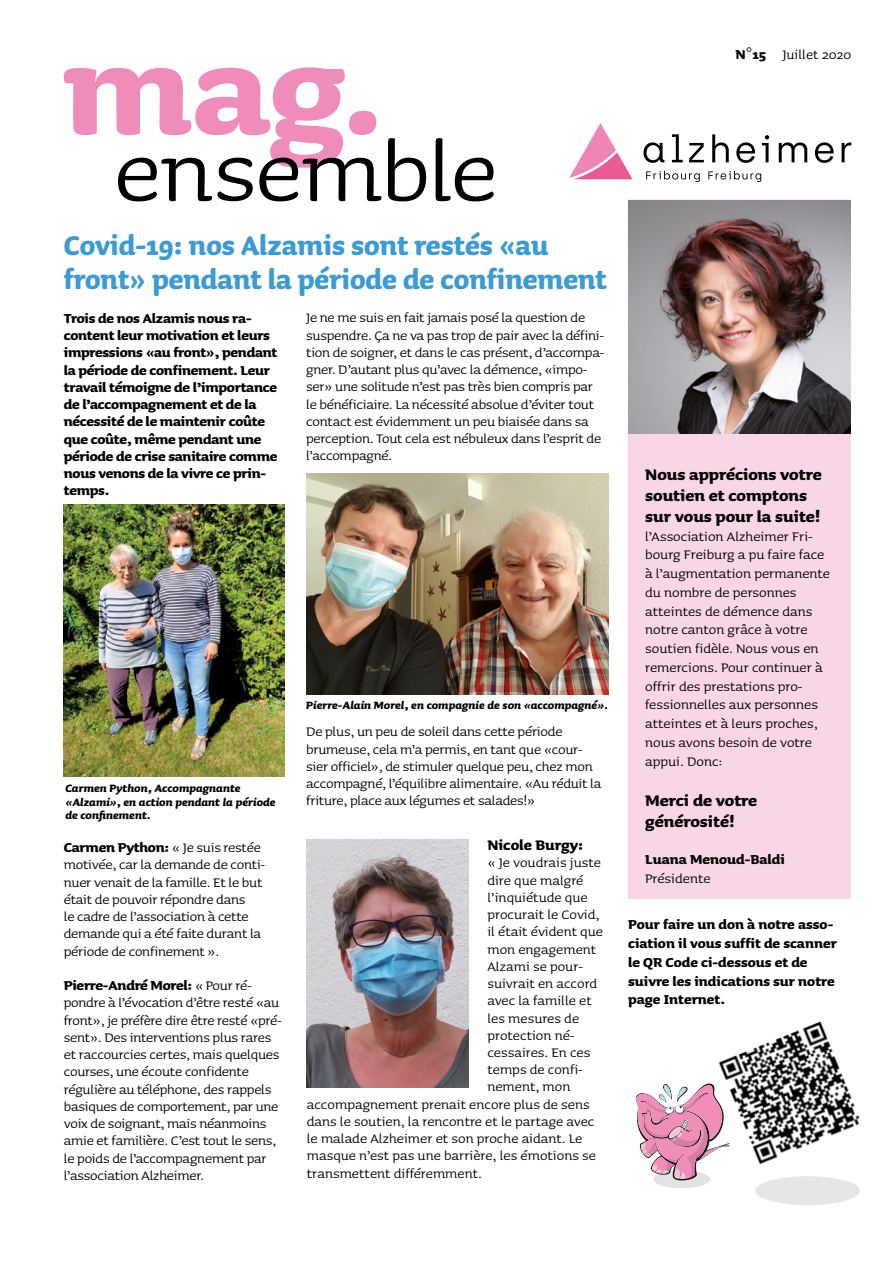
<style>
.page{position:relative;width:893px;height:1263px;background:#fff}
.page>*{position:absolute;margin:0;border:0;box-sizing:border-box;transform-origin:0 0}
.t1{font:700 34.5px/34.5px "Sauna";color:#3a9bd6;scale:.92 1}
.t2{font:700 19.5px/21px "Sauna";color:#000}
.t3{font:700 17.7px "Sauna";color:#000}
.t4{font:16.5px/17.2px "Sauna";letter-spacing:-.015em;color:#000}
.t5{font:700 16.5px/17.2px "Sauna";letter-spacing:-.015em;color:#000}
.t6{font:italic 700 13.5px/13.5px "Sauna";color:#000}
.s1{font-weight:700}
</style>
<div class="page">
<div style="left:628px;top:200px;width:222px;height:698px;background:#f9d6e6"></div>
<img style="left:628px;top:200px;width:222px;height:233px">
<svg style="left:64px;top:67px;width:430px;height:134px"></svg>
<svg style="left:569px;top:123px;width:63px;height:56px"></svg>
<svg style="left:643px;top:142px;width:21px;height:21px"></svg>
<svg style="left:672px;top:134px;width:11px;height:28px"></svg>
<svg style="left:689px;top:143px;width:15px;height:19px"></svg>
<svg style="left:712px;top:134px;width:17px;height:28px"></svg>
<svg style="left:736px;top:142px;width:19px;height:21px"></svg>
<svg style="left:762px;top:135px;width:7px;height:27px"></svg>
<svg style="left:779px;top:142px;width:28px;height:20px"></svg>
<svg style="left:815px;top:142px;width:19px;height:21px"></svg>
<svg style="left:842px;top:142px;width:9px;height:20px"></svg>
<svg style="left:646px;top:171px;width:54px;height:11px"></svg>
<svg style="left:708px;top:171px;width:53px;height:11px"></svg>
<img style="left:718px;top:1021px;width:142px;height:144px">
<svg style="left:636px;top:1083px;width:93px;height:105px"></svg>
<img style="left:64px;top:505px;width:221px;height:271px">
<img style="left:306px;top:473px;width:302px;height:221px">
<div style="left:755px;top:1176px;width:105px;height:29px;background:#e6e6e8;border-radius:50%"></div>
<img style="left:307px;top:839px;width:161px;height:248px">
<p class="t4" style="left:736px;top:46px;width:117px"><span class="s1">N°15</span> Juillet 2020</p>
<h1 class="t1" style="left:64px;top:227px;width:592px">Covid-19: nos Alzamis sont restés «au front» pendant la période de confinement</h1>
<p class="t5" style="left:64px;top:310px;width:215px">Trois de nos Alzamis nous ra&shy;content leur motivation et leurs impressions «au front», pendant la période de confinement. Leur travail témoigne de l’importance de l’accompagnement et de la nécessité de le maintenir coûte que coûte, même pendant une période de crise sanitaire comme nous venons de la vivre ce prin&shy;temps.</p>
<p class="t4" style="left:306px;top:309px;width:300px">Je ne me suis en fait jamais posé la question de suspendre. Ça ne va pas trop de pair avec la défini&shy;tion de soigner, et dans le cas présent, d’accompa&shy;gner. D’autant plus qu’avec la démence, «impo&shy;ser» une solitude n’est pas très bien compris par le bénéficiaire. La nécessité absolue d’éviter tout contact est évidemment un peu biaisée dans sa perception. Tout cela est nébuleux dans l’esprit de l’accompagné.</p>
<p class="t6" style="left:65px;top:781px;width:212px">Carmen Python, Accompagnante «Alzami», en action pendant la période de confinement.</p>
<p class="t4" style="left:64px;top:839px;width:203px"><span class="s1">Carmen Python:</span> « Je suis restée motivée, car la demande de conti&shy;nuer venait de la famille. Et le but était de pouvoir répondre dans<br>le cadre de l’association à cette demande qui a été faite durant la période de confinement ».</p>
<p class="t4" style="left:64px;top:977px;width:220px"><span class="s1">Pierre-André Morel:</span> « Pour ré&shy;pondre à l’évocation d’être resté «au front», je préfère dire être resté «pré&shy;sent». Des interventions plus rares et raccourcies certes, mais quelques courses, une écoute confidente régulière au téléphone, des rappels basiques de comportement, par une voix de soignant, mais néanmoins amie et familière. C’est tout le sens, le poids de l’accompagnement par l’association Alzheimer.</p>
<p class="t6" style="left:306px;top:698px;width:303px">Pierre-Alain Morel, en compagnie de son «accompagné».</p>
<p class="t4" style="left:306px;top:723px;width:297px">De plus, un peu de soleil dans cette période brumeuse, cela m’a permis, en tant que «cour&shy;sier officiel», de stimuler quelque peu, chez mon accompagné, l’équilibre alimentaire. «Au réduit la friture, place aux légumes et salades!»</p>
<p class="t3" style="left:487px;top:836px;width:97px">Nicole Burgy:</p>
<p class="t4" style="left:487px;top:854px;width:115px">« Je voudrais juste</p>
<p class="t4" style="left:487px;top:871px;width:98px">dire que malgré</p>
<p class="t4" style="left:487px;top:889px;width:102px">l’inquiétude que</p>
<p class="t4" style="left:487px;top:906px;width:114px">procurait le Covid,</p>
<p class="t4" style="left:487px;top:923px;width:117px">il était évident que</p>
<p class="t4" style="left:487px;top:940px;width:110px">mon engagement</p>
<p class="t4" style="left:487px;top:958px;width:97px">Alzami se pour-</p>
<p class="t4" style="left:487px;top:975px;width:111px">suivrait en accord</p>
<p class="t4" style="left:487px;top:992px;width:106px">avec la famille et</p>
<p class="t4" style="left:487px;top:1009px;width:93px">les mesures de</p>
<p class="t4" style="left:487px;top:1027px;width:89px">protection né-</p>
<p class="t4" style="left:487px;top:1044px;width:105px">cessaires. En ces</p>
<p class="t4" style="left:487px;top:1061px;width:97px">temps de confi-</p>
<p class="t4" style="left:487px;top:1078px;width:85px">nement, mon</p>
<p class="t4" style="left:307px;top:1096px;width:284px">accompagnement prenait encore plus de sens</p>
<p class="t4" style="left:307px;top:1113px;width:289px">dans le soutien, la rencontre et le partage avec</p>
<p class="t4" style="left:307px;top:1130px;width:277px">le malade Alzheimer et son proche aidant. Le</p>
<p class="t4" style="left:307px;top:1147px;width:291px">masque n’est pas une barrière, les émotions se</p>
<p class="t4" style="left:307px;top:1164px;width:177px">transmettent différemment.</p>
<p class="t2" style="left:645px;top:464px;width:178px">Nous apprécions votre soutien et comptons sur vous pour la suite!</p>
<p class="t4" style="left:645px;top:527px;width:186px;line-height:18.8px">l’Association Alzheimer Fri&shy;bourg Freiburg a pu faire face à l’augmentation permanente du nombre de personnes atteintes de démence dans notre canton grâce à votre soutien fidèle. Nous vous en remercions. Pour continuer à offrir des prestations pro&shy;fessionnelles aux personnes atteintes et à leurs proches, nous avons besoin de votre appui. Donc:</p>
<p class="t2" style="left:645px;top:789px;width:114px">Merci de votre générosité!</p>
<p class="t5" style="left:645px;top:851px;width:141px">Luana Menoud-Baldi</p>
<p class="t4" style="left:645px;top:870px;width:67px">Présidente</p>
<p class="t5" style="left:628px;top:915px;width:210px;line-height:18.8px">Pour faire un don à notre asso&shy;ciation il vous suffit de scanner le QR Code ci-dessous et de suivre les indications sur notre page Internet.</p>
</div>
